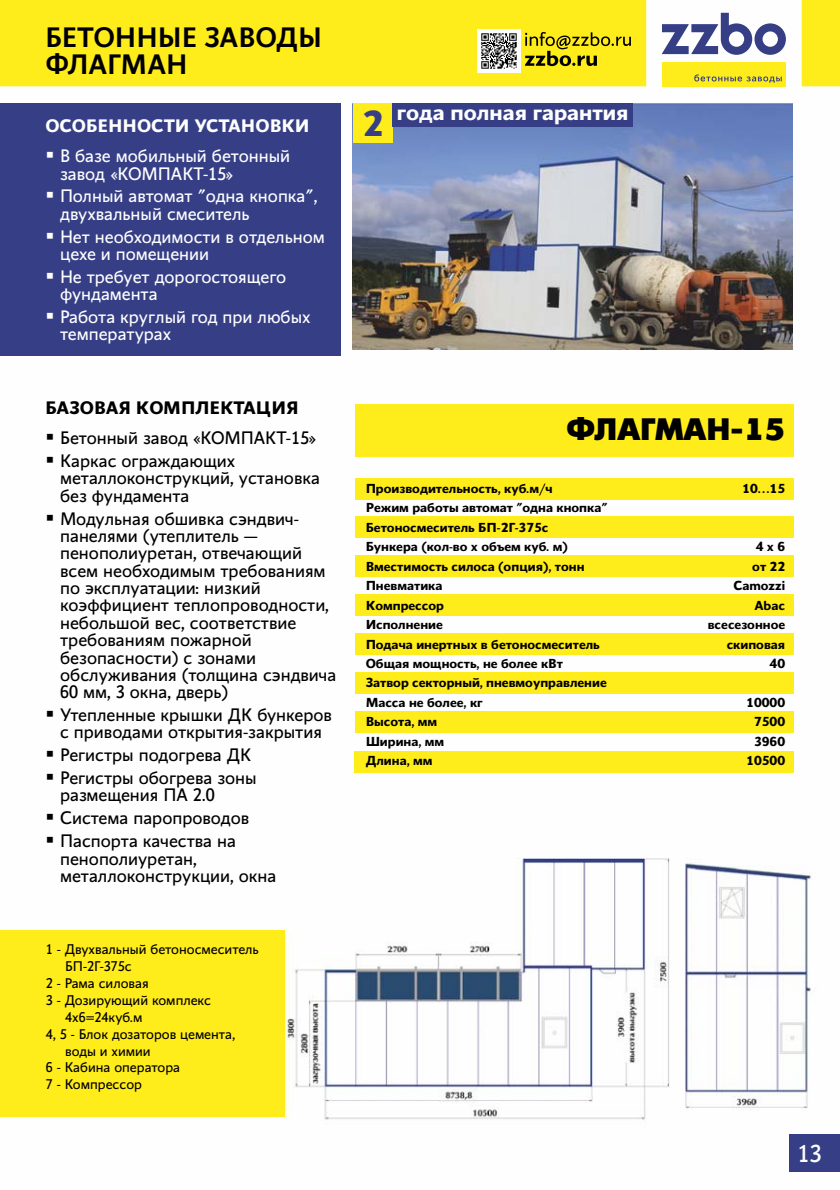
<style>
.page{position:relative;width:840px;height:1190px;background:#fff}
.page>*{position:absolute;margin:0;border:0;box-sizing:border-box;transform-origin:0 0}
.t1{font:900 28.8px "A Futurica";color:#000}
.t2{font:500 28px/26px "Conqueror Sans";color:#000}
.t3{font:24.4px "Conqueror Sans";color:#fefefe}
.t4{font:700 22px "Conqueror Sans";color:#fefefe}
.t5{font:18px/17.4px "Conqueror Sans";color:#000}
.t6{font:18px/17.4px "Conqueror Sans";color:#fefefe}
.t7{font:700 18px "Conqueror Sans";color:#fefefe}
.t8{font:700 18px "Conqueror Sans";color:#000}
.t9{font:14px "Conqueror Sans";color:#000}
.t10{font:700 13px/19.4px "Conqueror Sans";color:#000}
.s1{font-size:36px;color:#363f86}
</style>
<div class="page">
<div style="left:0;top:103px;width:341px;height:252px;background:#363f86"></div>
<div style="left:790px;top:1134px;width:50px;height:38px;background:#363f86"></div>
<svg style="left:0;top:0;width:840px;height:86px;background:#feed2f"></svg>
<svg style="left:662px;top:13px;width:124px;height:42px"></svg>
<div style="left:662px;top:62px;width:124px;height:24px;background:#ffec1b"></div>
<svg style="left:694px;top:74px;width:88px;height:9px"></svg>
<svg style="left:525px;top:32px;width:106px;height:34px;background:#c1b314"></svg>
<img style="left:478px;top:29px;width:43px;height:1px">
<div style="left:355px;top:404px;width:439px;height:52px;background:#ffec1b"></div>
<div style="left:355px;top:478px;width:439px;height:22px;background:#ffec1b"></div>
<div style="left:355px;top:516px;width:439px;height:22px;background:#ffec1b"></div>
<div style="left:0;top:930px;width:286px;height:187px;background:#ffec1b"></div>
<div style="left:355px;top:555px;width:439px;height:22px;background:#ffec1b"></div>
<div style="left:355px;top:594px;width:439px;height:22px;background:#ffec1b"></div>
<div style="left:355px;top:633px;width:439px;height:22px;background:#ffec1b"></div>
<div style="left:355px;top:672px;width:439px;height:22px;background:#ffec1b"></div>
<div style="left:355px;top:711px;width:439px;height:22px;background:#ffec1b"></div>
<div style="left:354px;top:751px;width:439px;height:21px;background:#ffec1b"></div>
<img style="left:353px;top:103px;width:440px;height:246px">
<img style="left:286px;top:859px;width:529px;height:261px">
<img style="left:478px;top:30px;width:43px;height:43px">
<div style="left:353px;top:103px;width:40px;height:40px;background:#ffec1b"></div>
<div style="left:393px;top:103px;width:240px;height:24px;background:#363f86"></div>
<h2 class="t2" style="left:45px;top:27px;width:278px">БЕТОННЫЕ ЗАВОДЫ<br>ФЛАГМАН</h2>
<p class="t7" style="left:45px;top:115px;width:266px">ОСОБЕННОСТИ УСТАНОВКИ</p>
<p class="t6" style="left:60px;top:147px;width:232px">В базе мобильный бетонный завод «КОМПАКТ-15»</p>
<p class="t6" style="left:60px;top:187px;width:259px">Полный автомат "одна кнопка", двухвальный смеситель</p>
<p class="t6" style="left:60px;top:228px;width:266px">Нет необходимости в отдельном цехе и помещении</p>
<p class="t6" style="left:60px;top:268px;width:228px">Не требует дорогостоящего фундамента</p>
<p class="t6" style="left:60px;top:308px;width:252px">Работа круглый год при любых температурах</p>
<p class="t8" style="left:45px;top:397px;width:255px">БАЗОВАЯ КОМПЛЕКТАЦИЯ</p>
<p class="t5" style="left:60px;top:427px;width:258px;line-height:22.8px">Бетонный завод «КОМПАКТ-15»<br>Каркас ограждающих</p>
<p class="t5" style="left:60px;top:470px;width:261px">металлоконструкций, установка без фундамента</p>
<p class="t5" style="left:60px;top:510px;width:278px">Модульная обшивка сэндвич&shy;панелями (утеплитель — пенополиуретан, отвечающий всем необходимым требованиям по эксплуатации: низкий коэффициент теплопроводности, небольшой вес, соответствие требованиям пожарной безопасности) с зонами обслуживания (толщина сэндвича<br>60 мм, 3 окна, дверь)</p>
<p class="t5" style="left:60px;top:706px;width:273px">Утепленные крышки ДК бункеров с приводами открытия-закрытия</p>
<p class="t5" style="left:60px;top:744px;width:198px;line-height:22.8px">Регистры подогрева ДК<br>Регистры обогрева зоны</p>
<p class="t5" style="left:60px;top:784px;width:191px;line-height:22.8px">размещения ПА 2.0<br>Система паропроводов<br>Паспорта качества на</p>
<p class="t5" style="left:60px;top:850px;width:218px">пенополиуретан, металлоконструкции, окна</p>
<p class="t9" style="left:46px;top:941px;width:214px">1 - Двухвальный бетоносмеситель</p>
<p class="t9" style="left:65px;top:958px;width:68px">БП-2Г-375с</p>
<p class="t9" style="left:46px;top:975px;width:104px">2 - Рама силовая</p>
<p class="t9" style="left:46px;top:992px;width:167px">3 - Дозирующий комплекс</p>
<p class="t9" style="left:65px;top:1009px;width:79px">4х6=24куб.м</p>
<p class="t9" style="left:46px;top:1026px;width:191px">4, 5 - Блок дозаторов цемента,</p>
<p class="t9" style="left:65px;top:1043px;width:87px">воды и химии</p>
<p class="t9" style="left:46px;top:1059px;width:136px">6 - Кабина оператора</p>
<p class="t9" style="left:46px;top:1076px;width:98px">7 - Компрессор</p>
<p class="t4" style="left:362px;top:99px;width:268px"><span class="s1">2</span> года полная гарантия</p>
<h1 class="t1" style="left:566px;top:416px;width:220px">ФЛАГМАН-15</h1>
<p class="t10" style="left:366px;top:479px;width:243px">Производительность, куб.м/ч<br>Режим работы автомат "одна кнопка"<br>Бетоносмеситель БП-2Г-375с<br>Бункера (кол-во х объем куб. м)<br>Вместимость силоса (опция), тонн<br>Пневматика<br>Компрессор<br>Исполнение<br>Подача инертных в бетоносмеситель<br>Общая мощность, не более кВт<br>Затвор секторный, пневмоуправление<br>Масса не более, кг<br>Высота, мм<br>Ширина, мм<br>Длина, мм</p>
<p class="t10" style="left:742px;top:479px;width:44px">10...15</p>
<p class="t10" style="left:708px;top:537px;width:79px;text-align:right">4х6<br>от 22<br>Camozzi<br>Abac всесезонное скиповая<br>40</p>
<p class="t10" style="left:746px;top:693px;width:40px;text-align:center">10000<br>7500<br>3960<br>10500</p>
<h3 class="t3" style="left:797px;top:1140px;width:26px">13</h3>
</div>
